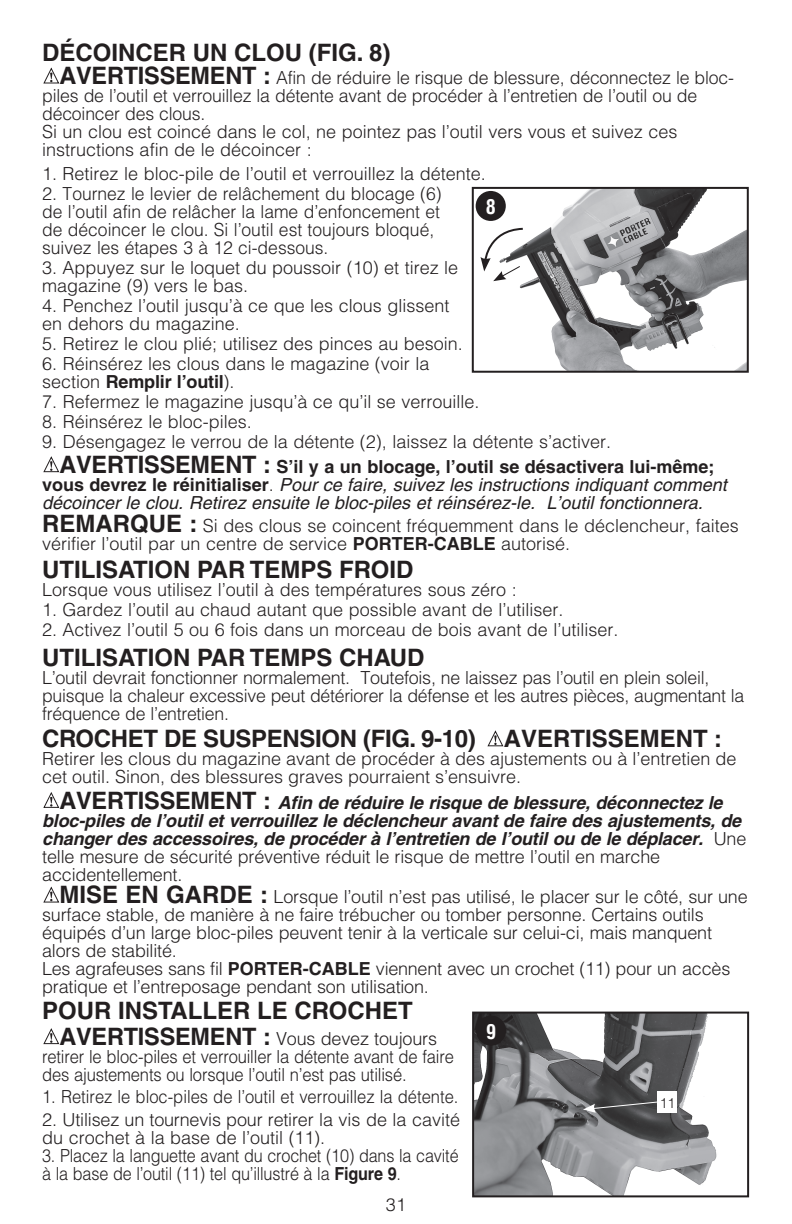
<style>
.page{position:relative;width:792px;height:1224px;background:#fff}
.page>*{position:absolute;margin:0;border:0;box-sizing:border-box;transform-origin:0 0}
.t1{font:700 24px "Helvetica";color:#231f20}
.t2{font:700 condensed 20px "Helvetica";color:#fff}
.t3{font:300 18px/18px "Helvetica";color:#231f20}
.t4{font:italic 700 18px/18px "Helvetica";letter-spacing:-.01em;color:#231f20}
.t5{font:italic 18px/18px "Helvetica";color:#231f20}
.t6{font:300 18px/18px "Helvetica";color:#231f20;scale:.9 1}
.t7{font:300 18px "Helvetica";color:#231f20;scale:.92 1}
.t8{font:300 14px "Helvetica";color:#231f20}
.s1{font-weight:700;font-size:24px}
.s2{font-weight:700}
.s3{font-weight:700;font-style:normal}
.s4{font-weight:300;font-style:normal}
.s5{font-style:normal;font-size:24px}
</style>
<div class="page">
<svg style="left:43px;top:67px;width:17px;height:17px"></svg>
<svg style="left:43px;top:456px;width:17px;height:17px"></svg>
<svg style="left:487px;top:730px;width:17px;height:17px"></svg>
<svg style="left:43px;top:792px;width:17px;height:16px"></svg>
<svg style="left:43px;top:886px;width:17px;height:17px"></svg>
<svg style="left:43px;top:1028px;width:17px;height:17px"></svg>
<img style="left:482px;top:190px;width:264px;height:180px">
<div style="left:472px;top:187px;width:277px;height:186px;border:2px solid #231f20"></div>
<div style="left:476px;top:191px;width:30px;height:30px;background:#231f20;border-radius:50%"></div>
<svg style="left:481px;top:227px;width:44px;height:54px"></svg>
<img style="left:475px;top:1015px;width:242px;height:179px">
<div style="left:472px;top:1012px;width:277px;height:185px;border:2px solid #231f20"></div>
<div style="left:476px;top:1016px;width:30px;height:30px;background:#231f20;border-radius:50%"></div>
<svg style="left:583px;top:1101px;width:75px;height:12px"></svg>
<div style="left:658px;top:1092px;width:19px;height:21px;background:#fff"></div>
<h1 class="t1" style="left:42px;top:38px;width:350px">DÉCOINCER UN CLOU (FIG. 8)</h1>
<p class="t3" style="left:42px;top:69px;width:693px;text-indent:17px"><span class="s1">AVERTISSEMENT :</span> Afin de réduire le risque de blessure, déconnectez le bloc&shy;piles de l’outil et verrouillez la détente avant de procéder à l’entretien de l’outil ou de décoincer des clous.<br>Si un clou est coincé dans le col, ne pointez pas l’outil vers vous et suivez ces instructions afin de le décoincer :</p>
<p class="t3" style="left:42px;top:165px;width:445px">1. Retirez le bloc-pile de l’outil et verrouillez la détente.</p>
<p class="t3" style="left:42px;top:185px;width:401px">2. Tournez le levier de relâchement du blocage (6) de l’outil afin de relâcher la lame d’enfoncement et de décoincer le clou. Si l’outil est toujours bloqué, suivez les étapes 3 à 12 ci-dessous.</p>
<p class="t3" style="left:42px;top:259px;width:418px">3. Appuyez sur le loquet du poussoir (10) et tirez le magazine (9) vers le bas.</p>
<p class="t3" style="left:42px;top:297px;width:409px">4. Penchez l’outil jusqu’à ce que les clous glissent en dehors du magazine.</p>
<p class="t3" style="left:42px;top:335px;width:422px">5. Retirez le clou plié; utilisez des pinces au besoin.</p>
<p class="t3" style="left:42px;top:355px;width:389px">6. Réinsérez les clous dans le magazine (voir la section <span class="s2">REMPLIR L’OUTIL</span>).</p>
<p class="t3" style="left:42px;top:393px;width:439px">7. Refermez le magazine jusqu’à ce qu’il se verrouille.</p>
<p class="t3" style="left:42px;top:413px;width:211px">8. Réinsérez le bloc-piles.</p>
<p class="t3" style="left:59px;top:429px;width:657px;line-height:24.6px;text-indent:-17px">9. Désengagez le verrou de la détente (2), laissez la détente s’activer.<br><span class="s1">AVERTISSEMENT :</span> <span class="s2">S’IL Y A UN BLOCAGE, L’OUTIL SE DÉSACTIVERA LUI-MÊME;</span></p>
<p class="t5" style="left:42px;top:475px;width:686px"><span class="s3">VOUS DEVREZ LE RÉINITIALISER</span><span class="s4">.</span> Pour ce faire, suivez les instructions indiquant comment décoincer le clou. Retirez ensuite le bloc-piles et réinsérez-le. L’outil fonctionnera.</p>
<h1 class="t1" style="left:42px;top:509px;width:119px">REMARQUE</h1>
<p class="t2" style="left:486px;top:194px;width:11px">8</p>
<p class="t3" style="left:42px;top:516px;width:698px;text-indent:147px"><span class="s1">:</span> Si des clous se coincent fréquemment dans le déclencheur, faites vérifier l’outil par un centre de service <span class="s2">PORTER-CABLE</span> autorisé.</p>
<h1 class="t1" style="left:42px;top:555px;width:66px">UTILISATI</h1>
<h1 class="t1" style="left:155px;top:555px;width:59px">ON PAR</h1>
<h1 class="t1" style="left:250px;top:555px;width:49px">TEMPS</h1>
<h1 class="t1" style="left:339px;top:555px;width:76px">FROID</h1>
<p class="t3" style="left:42px;top:580px;width:476px">Lorsque vous utilisez l’outil à des températures sous zéro :</p>
<p class="t3" style="left:42px;top:600px;width:523px">1. Gardez l’outil au chaud autant que possible avant de l’utiliser.</p>
<p class="t3" style="left:42px;top:620px;width:578px">2. Activez l’outil 5 ou 6 fois dans un morceau de bois avant de l’utiliser.</p>
<h1 class="t1" style="left:42px;top:643px;width:66px">UTILISATI</h1>
<h1 class="t1" style="left:155px;top:643px;width:59px">ON PAR</h1>
<h1 class="t1" style="left:250px;top:643px;width:49px">TEMPS</h1>
<h1 class="t1" style="left:339px;top:643px;width:87px">CHAUD</h1>
<p class="t3" style="left:42px;top:668px;width:704px">L’outil devrait fonctionner normalement. Toutefois, ne laissez pas l’outil en plein soleil, puisque la chaleur excessive peut détériorer la défense et les autres pièces, augmentant la fréquence de l’entretien.</p>
<h1 class="t1" style="left:42px;top:724px;width:682px">CROCHET DE SUSPENSION (FIG. 9-10) AVERTISSEMENT :</h1>
<p class="t3" style="left:42px;top:749px;width:696px">Retirer les clous du magazine avant de procéder à des ajustements ou à l’entretien de cet outil. Sinon, des blessures graves pourraient s’ensuivre.</p>
<p class="t4" style="left:42px;top:793px;width:706px;text-indent:17px"><span class="s5">AVE RTISSEMENT :</span> Afin de réduire le risque de blessure, déconnectez le bloc-piles de l’outil et verrouillez le déclencheur avant de faire des ajustements, de changer des accessoires, de procéder à l’entretien de l’outil ou de le déplacer. <span class="s4">Une telle mesure de sécurité préventive réduit le risque de mettre l’outil en marche accidentellement.</span></p>
<h1 class="t1" style="left:60px;top:880px;width:172px">MISE EN GARDE</h1>
<p class="t3" style="left:42px;top:888px;width:707px;text-indent:218px"><span class="s1">:</span> Lorsque l’outil n’est pas utilisé, le placer sur le côté, sur une surface stable, de manière à ne faire trébucher ou tomber personne. Certains outils équipés d’un large bloc-piles peuvent tenir à la verticale sur celui-ci, mais manquent alors de stabilité.<br>Les agrafeuses sans fil <span class="s2">PORTER-CABLE</span> viennent avec un crochet (11) pour un accès pratique et l’entreposage pendant son utilisation.</p>
<h1 class="t1" style="left:42px;top:996px;width:161px">POUR INSTALLE</h1>
<h1 class="t1" style="left:233px;top:996px;width:174px">R LE CROCHET</h1>
<p class="t3" style="left:42px;top:1029px;width:413px;text-indent:17px"><span class="s1">AVERTISSEMENT :</span> Vous devez toujours retirer le bloc-piles et verrouiller la détente avant de faire des ajustements ou lorsque l’outil n’est pas utilisé.</p>
<p class="t7" style="left:42px;top:1086px;width:454px">1. Retirez le bloc-piles de l’outil et verrouillez la détente.</p>
<p class="t3" style="left:42px;top:1111px;width:420px">2. Utilisez un tournevis pour retirer la vis de la cavité du crochet à la base de l’outil (11).</p>
<p class="t6" style="left:42px;top:1147px;width:464px">3. Placez la languette avant du crochet (10) dans la cavité à la base de l’outil (11) tel qu’illustré à la <span class="s2">FIGURE 9</span>.</p>
<p class="t2" style="left:486px;top:1019px;width:11px">9</p>
<p class="t8" style="left:660px;top:1094px;width:17px">11</p>
<p class="t3" style="left:386px;top:1196px;width:22px">31</p>
</div>
